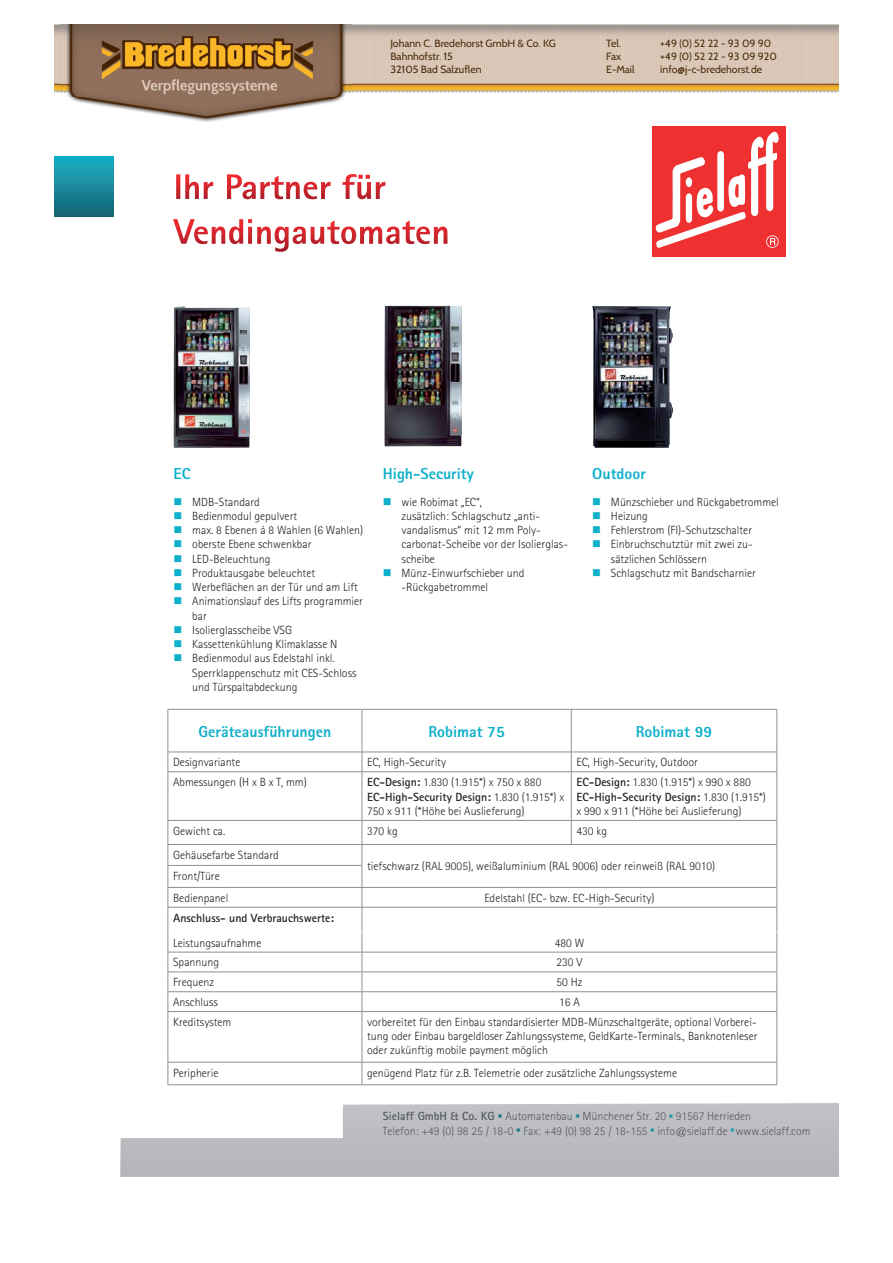
<style>
.page{position:relative;width:893px;height:1263px;background:#fff}
.page>*{position:absolute;margin:0;border:0;box-sizing:border-box;transform-origin:0 0}
.t1{font:800 15.75px "Rotis Sans Serif";color:#0eb0ca}
.t2{font:300 11.85px/14.2px "Rotis Sans Serif";color:#231f20}
.t3{font:300 11.85px/14.2px "Rotis Sans Serif";color:#54585d}
.t4{font:700 11.85px "Rotis Sans Serif";color:#231f20}
.t5{font:10.5px "Cabin";color:#4c2d0b}
.t6{font:10.5px/12.6px "Cabin";color:#4b2b0b}
.s1{color:#0eb0ca}
.s2{font-weight:700}
</style>
<div class="page">
<img style="left:54px;top:24px;width:785px;height:69px">
<div style="left:652px;top:126px;width:134px;height:131px;background:#ee3030"></div>
<svg style="left:655px;top:131px;width:124px;height:117px"></svg>
<svg style="left:120px;top:1103px;width:719px;height:74px"></svg>
<svg style="left:176px;top:174px;width:209px;height:25px"></svg>
<svg style="left:173px;top:219px;width:274px;height:33px"></svg>
<svg style="left:54px;top:156px;width:60px;height:60px;background:#178a9e"></svg>
<hr style="left:168px;top:710px;width:1px;height:42px;background:#8c9097">
<hr style="left:168px;top:752px;width:194px;height:1px;background:#8c9097">
<svg style="left:168px;top:752px;width:1px;height:19px"></svg>
<hr style="left:168px;top:771px;width:194px;height:1px;background:#8c9097">
<hr style="left:168px;top:772px;width:1px;height:48px;background:#8c9097">
<hr style="left:168px;top:820px;width:194px;height:1px;background:#8c9097">
<hr style="left:168px;top:844px;width:194px;height:1px;background:#8c9097">
<hr style="left:168px;top:865px;width:194px;height:1px;background:#8c9097">
<hr style="left:168px;top:887px;width:194px;height:1px;background:#8c9097">
<hr style="left:168px;top:971px;width:194px;height:1px;background:#8c9097">
<hr style="left:168px;top:991px;width:194px;height:1px;background:#8c9097">
<hr style="left:168px;top:1011px;width:194px;height:1px;background:#8c9097">
<hr style="left:168px;top:1012px;width:1px;height:50px;background:#8c9097">
<hr style="left:168px;top:1062px;width:194px;height:1px;background:#8c9097">
<svg style="left:168px;top:1062px;width:1px;height:22px"></svg>
<hr style="left:168px;top:1084px;width:194px;height:1px;background:#8c9097">
<hr style="left:362px;top:752px;width:209px;height:1px;background:#8c9097">
<hr style="left:571px;top:752px;width:206px;height:1px;background:#8c9097">
<hr style="left:362px;top:771px;width:209px;height:1px;background:#8c9097">
<hr style="left:571px;top:771px;width:206px;height:1px;background:#8c9097">
<hr style="left:362px;top:820px;width:209px;height:1px;background:#8c9097">
<hr style="left:571px;top:820px;width:206px;height:1px;background:#8c9097">
<hr style="left:362px;top:844px;width:415px;height:1px;background:#8c9097">
<hr style="left:362px;top:887px;width:415px;height:1px;background:#8c9097">
<hr style="left:362px;top:971px;width:415px;height:1px;background:#8c9097">
<hr style="left:362px;top:991px;width:415px;height:1px;background:#8c9097">
<hr style="left:362px;top:1011px;width:415px;height:1px;background:#8c9097">
<hr style="left:362px;top:1062px;width:415px;height:1px;background:#8c9097">
<hr style="left:362px;top:1084px;width:415px;height:1px;background:#8c9097">
<hr style="left:362px;top:710px;width:1px;height:42px;background:#8c9097">
<hr style="left:571px;top:710px;width:1px;height:42px;background:#8c9097">
<hr style="left:777px;top:710px;width:1px;height:42px;background:#8c9097">
<svg style="left:362px;top:752px;width:1px;height:20px"></svg>
<svg style="left:571px;top:752px;width:1px;height:20px"></svg>
<svg style="left:777px;top:752px;width:1px;height:20px"></svg>
<hr style="left:362px;top:772px;width:1px;height:48px;background:#8c9097">
<hr style="left:571px;top:772px;width:1px;height:48px;background:#8c9097">
<hr style="left:777px;top:772px;width:1px;height:48px;background:#8c9097">
<svg style="left:571px;top:820px;width:1px;height:24px"></svg>
<hr style="left:362px;top:1011px;width:1px;height:51px;background:#8c9097">
<hr style="left:777px;top:1011px;width:1px;height:51px;background:#8c9097">
<svg style="left:362px;top:1062px;width:1px;height:22px"></svg>
<svg style="left:777px;top:1062px;width:1px;height:22px"></svg>
<hr style="left:168px;top:709px;width:609px;height:1px;background:#8c9097">
<hr style="left:168px;top:907px;width:194px;height:1px;background:#8c9097">
<hr style="left:571px;top:907px;width:206px;height:1px;background:#8c9097">
<svg style="left:168px;top:821px;width:1px;height:190px"></svg>
<hr style="left:168px;top:952px;width:194px;height:1px;background:#8c9097">
<hr style="left:362px;top:907px;width:209px;height:1px;background:#8c9097">
<hr style="left:362px;top:952px;width:415px;height:1px;background:#8c9097">
<svg style="left:362px;top:820px;width:1px;height:191px"></svg>
<svg style="left:777px;top:820px;width:1px;height:191px"></svg>
<img style="left:174px;top:306px;width:76px;height:142px">
<img style="left:592px;top:306px;width:81px;height:142px">
<img style="left:384px;top:306px;width:78px;height:140px">
<img style="left:60px;top:24px;width:292px;height:98px">
<p class="t6" style="left:390px;top:37px;width:167px">Johann C. Bredehorst GmbH &amp; Co. KG<br>Bahnhofstr. 15<br>32105 Bad Salzuflen</p>
<p class="t5" style="left:606px;top:37px;width:16px">Tel.</p>
<p class="t5" style="left:660px;top:37px;width:113px">+49 (0) 52 22 - 93 09 90</p>
<p class="t5" style="left:606px;top:50px;width:16px">Fax</p>
<p class="t5" style="left:660px;top:50px;width:118px">+49 (0) 52 22 - 93 09 920</p>
<p class="t5" style="left:606px;top:62px;width:30px">E-Mail</p>
<p class="t5" style="left:660px;top:62px;width:103px">info@j-c-bredehorst.de</p>
<h1 class="t1" style="left:174px;top:464px;width:19px">EC</h1>
<p class="t2" style="left:174px;top:495px;width:88px"><span class="s1">■</span> MDB-Standard</p>
<p class="t2" style="left:174px;top:509px;width:125px"><span class="s1">■</span> Bedienmodul gepulvert</p>
<p class="t2" style="left:174px;top:523px;width:191px"><span class="s1">■</span> max. 8 Ebenen á 8 Wahlen (6 Wahlen)</p>
<p class="t2" style="left:174px;top:537px;width:139px"><span class="s1">■</span> oberste Ebene schwenkbar</p>
<p class="t2" style="left:174px;top:551px;width:98px"><span class="s1">■</span> LED-Beleuchtung</p>
<p class="t2" style="left:174px;top:566px;width:143px"><span class="s1">■</span> Produktausgabe beleuchtet</p>
<p class="t2" style="left:174px;top:580px;width:186px"><span class="s1">■</span> Werbeflächen an der Tür und am Lift</p>
<p class="t2" style="left:192px;top:594px;width:172px;text-indent:-19px"><span class="s1">■</span> Animationslauf des Lifts programmier bar</p>
<p class="t2" style="left:174px;top:623px;width:120px"><span class="s1">■</span> Isolierglasscheibe VSG</p>
<p class="t2" style="left:174px;top:637px;width:165px"><span class="s1">■</span> Kassettenkühlung Klimaklasse N</p>
<p class="t2" style="left:192px;top:651px;width:166px;text-indent:-19px"><span class="s1">■</span> Bedienmodul aus Edelstahl inkl.<br>Sperrklappenschutz mit CES-Schloss und Türspaltabdeckung</p>
<h1 class="t1" style="left:383px;top:464px;width:92px">High-Security</h1>
<p class="t2" style="left:402px;top:495px;width:168px;text-indent:-19px"><span class="s1">■</span> wie Robimat „EC“,<br>zusätzlich: Schlagschutz „anti&shy;vandalismus“ mit 12 mm Poly&shy;carbonat-Scheibe vor der Isolierglas&shy;scheibe</p>
<p class="t2" style="left:402px;top:566px;width:124px;text-indent:-19px"><span class="s1">■</span> Münz-Einwurfschieber und -Rückgabetrommel</p>
<h1 class="t1" style="left:592px;top:464px;width:55px">Outdoor</h1>
<p class="t2" style="left:592px;top:495px;width:188px"><span class="s1">■</span> Münzschieber und Rückgabetrommel</p>
<p class="t2" style="left:592px;top:509px;width:57px"><span class="s1">■</span> Heizung</p>
<p class="t2" style="left:592px;top:523px;width:161px"><span class="s1">■</span> Fehlerstrom (FI)-Schutzschalter</p>
<p class="t2" style="left:611px;top:537px;width:143px;text-indent:-19px"><span class="s1">■</span> Einbruchschutztür mit zwei zu&shy;sätzlichen Schlössern</p>
<p class="t2" style="left:592px;top:566px;width:165px"><span class="s1">■</span> Schlagschutz mit Bandscharnier</p>
<h1 class="t1" style="left:199px;top:721px;width:134px">Geräteausführungen</h1>
<h1 class="t1" style="left:428px;top:721px;width:78px">Robimat 75</h1>
<h1 class="t1" style="left:636px;top:721px;width:78px">Robimat 99</h1>
<p class="t2" style="left:173px;top:755px;width:69px">Designvariante</p>
<p class="t2" style="left:367px;top:755px;width:80px">EC, High-Security</p>
<p class="t2" style="left:577px;top:755px;width:123px">EC, High-Security, Outdoor</p>
<p class="t2" style="left:173px;top:775px;width:135px">Abmessungen (H x B x T, mm)</p>
<p class="t2" style="left:367px;top:775px;width:199px"><span class="s2">EC-Design:</span> 1.830 (1.915*) x 750 x 880<br><span class="s2">EC-High-Security Design:</span> 1.830 (1.915*) x<br>750 x 911 (*Höhe bei Auslieferung)</p>
<p class="t2" style="left:576px;top:775px;width:191px"><span class="s2">EC-Design:</span> 1.830 (1.915*) x 990 x 880<br><span class="s2">EC-High-Security Design:</span> 1.830 (1.915*) x 990 x 911 (*Höhe bei Auslieferung)</p>
<p class="t2" style="left:173px;top:824px;width:54px">Gewicht ca.</p>
<p class="t2" style="left:367px;top:824px;width:32px">370 kg</p>
<p class="t2" style="left:576px;top:824px;width:32px">430 kg</p>
<p class="t2" style="left:173px;top:848px;width:107px">Gehäusefarbe Standard</p>
<p class="t2" style="left:367px;top:859px;width:350px">tiefschwarz (RAL 9005), weißaluminium (RAL 9006) oder reinweiß (RAL 9010)</p>
<p class="t2" style="left:173px;top:865px;width:57px;line-height:22px">Front/Türe<br>Bedienpanel</p>
<p class="t2" style="left:484px;top:891px;width:172px">Edelstahl (EC- bzw. EC-High-Security)</p>
<p class="t4" style="left:173px;top:910px;width:162px">Anschluss- und Verbrauchswerte:</p>
<p class="t2" style="left:173px;top:935px;width:90px">Leistungsaufnahme</p>
<p class="t2" style="left:555px;top:935px;width:31px">480 W</p>
<p class="t2" style="left:173px;top:955px;width:47px">Spannung</p>
<p class="t2" style="left:556px;top:955px;width:28px">230 V</p>
<p class="t2" style="left:173px;top:975px;width:42px">Frequenz</p>
<p class="t2" style="left:556px;top:975px;width:27px">50 Hz</p>
<p class="t2" style="left:173px;top:995px;width:46px">Anschluss</p>
<p class="t2" style="left:559px;top:995px;width:22px">16 A</p>
<p class="t2" style="left:173px;top:1015px;width:60px">Kreditsystem</p>
<p class="t2" style="left:367px;top:1015px;width:392px;text-align:justify">vorbereitet für den Einbau standardisierter MDB-Münzschaltgeräte, optional Vorberei&shy;tung oder Einbau bargeldloser Zahlungssysteme, GeldKarte-Terminals., Banknotenleser oder zukünftig mobile payment möglich</p>
<p class="t2" style="left:173px;top:1065px;width:47px">Peripherie</p>
<p class="t2" style="left:367px;top:1065px;width:311px">genügend Platz für z.B. Telemetrie oder zusätzliche Zahlungssysteme</p>
<p class="t3" style="left:383px;top:1109px;width:429px"><span class="s2">Sielaff GmbH &amp; Co. KG</span> <sup>■</sup> Automatenbau <sup>■</sup> Münchener Str. 20 <sup>■</sup> 91567 Herrieden<br>Telefon: +49 (0) 98 25 / 18-0 <sup>■</sup> Fax: +49 (0) 98 25 / 18-155 <sup>■</sup> info@sielaff.de <sup>■</sup> www.sielaff.com</p>
</div>
